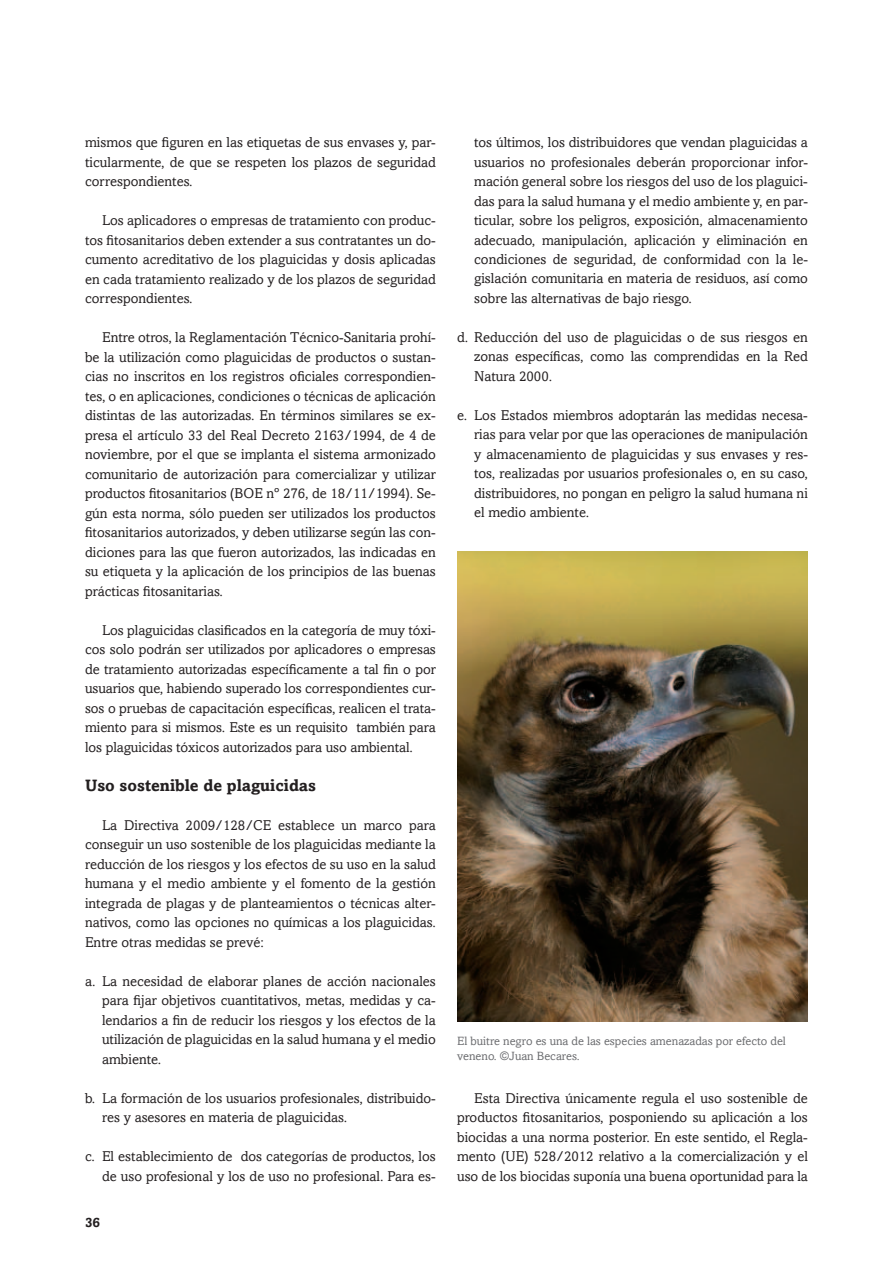
<style>
.page{position:relative;width:893px;height:1263px;background:#fff}
.page>*{position:absolute;margin:0;border:0;box-sizing:border-box;transform-origin:0 0}
.t1{font:700 16.5px "Amasis";color:#231f20}
.t2{font:14.25px/19.5px "Amasis";color:#231f20;text-align:justify}
.t3{font:700 13.5px "Amasis";color:#231f20}
.t4{font:12px/15px "Amasis";color:#6c6d70}
</style>
<div class="page">
<img style="left:457px;top:552px;width:351px;height:469px">
<p class="t2" style="left:85px;top:132px;width:352px">mismos que figuren en las etiquetas de sus envases y, par&shy;ticularmente, de que se respeten los plazos de seguridad correspondientes.</p>
<p class="t2" style="left:85px;top:210px;width:352px;text-indent:17px">Los aplicadores o empresas de tratamiento con produc&shy;tos fitosanitarios deben extender a sus contratantes un do&shy;cumento acreditativo de los plaguicidas y dosis aplicadas en cada tratamiento realizado y de los plazos de seguridad correspondientes.</p>
<p class="t2" style="left:85px;top:327px;width:352px;text-indent:17px">Entre otros, la Reglamentación Técnico-Sanitaria prohí&shy;be la utilización como plaguicidas de productos o sustan&shy;cias no inscritos en los registros oficiales correspondien&shy;tes, o en aplicaciones, condiciones o técnicas de aplicación distintas de las autorizadas. En términos similares se ex&shy;presa el artículo 33 del Real Decreto 2163/1994, de 4 de noviembre, por el que se implanta el sistema armonizado comunitario de autorización para comercializar y utilizar productos fitosanitarios (BOE nº 276, de 18/11/1994). Se&shy;gún esta norma, sólo pueden ser utilizados los productos fitosanitarios autorizados, y deben utilizarse según las con&shy;diciones para las que fueron autorizados, las indicadas en su etiqueta y la aplicación de los principios de las buenas prácticas fitosanitarias.</p>
<p class="t2" style="left:85px;top:620px;width:352px;text-indent:17px">Los plaguicidas clasificados en la categoría de muy tóxi&shy;cos solo podrán ser utilizados por aplicadores o empresas de tratamiento autorizadas específicamente a tal fin o por usuarios que, habiendo superado los correspondientes cur&shy;sos o pruebas de capacitación específicas, realicen el trata&shy;miento para si mismos. Este es un requisito también para los plaguicidas tóxicos autorizados para uso ambiental.</p>
<p class="t1" style="left:85px;top:775px;width:233px">Uso sostenible de plaguicidas</p>
<p class="t2" style="left:85px;top:815px;width:352px;text-indent:17px">La Directiva 2009/128/CE establece un marco para conseguir un uso sostenible de los plaguicidas mediante la reducción de los riesgos y los efectos de su uso en la salud humana y el medio ambiente y el fomento de la gestión integrada de plagas y de planteamientos o técnicas alter&shy;nativos, como las opciones no químicas a los plaguicidas.<br>Entre otras medidas se prevé:</p>
<p class="t2" style="left:102px;top:971px;width:335px;text-indent:-17px">a. La necesidad de elaborar planes de acción nacionales para fijar objetivos cuantitativos, metas, medidas y ca&shy;lendarios a fin de reducir los riesgos y los efectos de la utilización de plaguicidas en la salud humana y el medio ambiente.</p>
<p class="t2" style="left:102px;top:1088px;width:335px;text-indent:-17px">b. La formación de los usuarios profesionales, distribuido&shy;res y asesores en materia de plaguicidas.</p>
<p class="t2" style="left:85px;top:1146px;width:352px;text-align:right">c. El establecimiento de dos categorías de productos, los de uso profesional y los de uso no profesional. Para es-</p>
<p class="t3" style="left:85px;top:1214px;width:17px">36</p>
<p class="t2" style="left:474px;top:132px;width:335px">tos últimos, los distribuidores que vendan plaguicidas a usuarios no profesionales deberán proporcionar infor&shy;mación general sobre los riesgos del uso de los plaguici&shy;das para la salud humana y el medio ambiente y, en par&shy;ticular, sobre los peligros, exposición, almacenamiento adecuado, manipulación, aplicación y eliminación en condiciones de seguridad, de conformidad con la le&shy;gislación comunitaria en materia de residuos, así como sobre las alternativas de bajo riesgo.</p>
<p class="t2" style="left:474px;top:327px;width:335px;text-indent:-17px">d. Reducción del uso de plaguicidas o de sus riesgos en zonas específicas, como las comprendidas en la Red Natura 2000.</p>
<p class="t2" style="left:474px;top:405px;width:335px;text-indent:-17px">e. Los Estados miembros adoptarán las medidas necesa&shy;rias para velar por que las operaciones de manipulación y almacenamiento de plaguicidas y sus envases y res&shy;tos, realizadas por usuarios profesionales o, en su caso, distribuidores, no pongan en peligro la salud humana ni el medio ambiente.</p>
<p class="t4" style="left:457px;top:1033px;width:330px">El buitre negro es una de las especies amenazadas por efecto del veneno. ©Juan Becares.</p>
<p class="t2" style="left:457px;top:1088px;width:352px;text-indent:17px">Esta Directiva únicamente regula el uso sostenible de productos fitosanitarios, posponiendo su aplicación a los biocidas a una norma posterior. En este sentido, el Regla&shy;mento (UE) 528/2012 relativo a la comercialización y el uso de los biocidas suponía una buena oportunidad para la</p>
</div>
